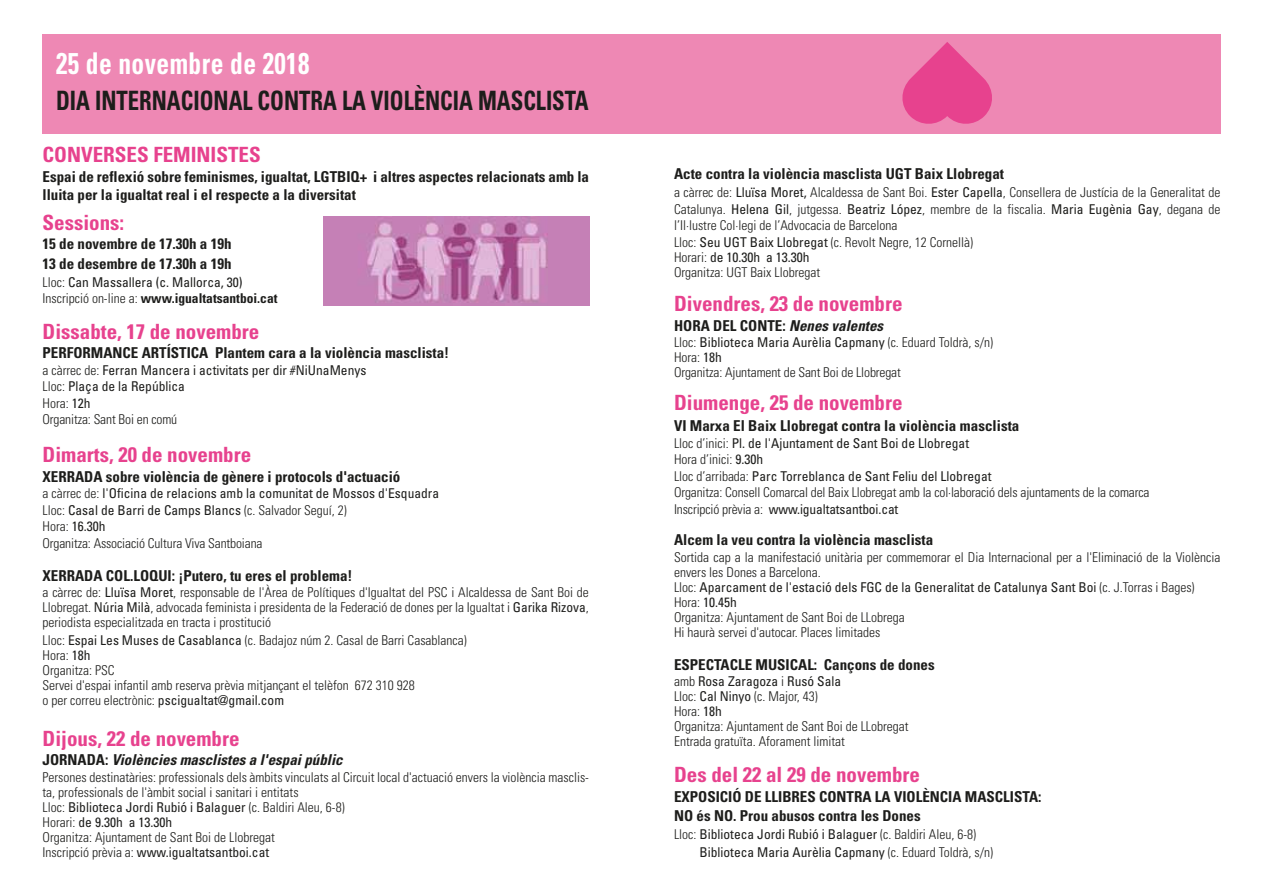
<style>
.page{position:relative;width:1263px;height:893px;background:#fff}
.page>*{position:absolute;margin:0;border:0;box-sizing:border-box;transform-origin:0 0}
.t1{font:700 condensed 30px "Univers";letter-spacing:.02em;color:#fff;scale:.85 1}
.t2{font:700 condensed 26.7px "Univers";color:#1d1d1b;scale:.85 1}
.t3{font:700 condensed 21px "Univers";color:#e7428e}
.t4{font:700 condensed 15px/19.5px "Univers";color:#1d1d1b}
.t5{font:italic 700 condensed 15px "Univers";color:#1d1d1b}
.t6{font:300 condensed 13.5px/15px "Univers";color:#1d1d1b}
.t7{font:condensed 13.5px/16.5px "Univers";color:#1d1d1b}
.s1{font-weight:300}
.s2{font-weight:700}
.s3{font-weight:400}
.s4{font-style:normal}
.s5{font-style:italic}
</style>
<div class="page">
<div style="left:42px;top:34px;width:1178px;height:100px;background:#ee88b4"></div>
<svg style="left:902px;top:42px;width:90px;height:82px"></svg>
<img style="left:323px;top:217px;width:266px;height:88px">
<h1 class="t1" style="left:56px;top:45px;width:299px">25 de novembre de 2018</h1>
<h2 class="t2" style="left:56px;top:84px;width:628px">DIA INTERNACIONAL CONTRA LA VIOLÈNCIA MASCLISTA</h2>
<h3 class="t3" style="left:43px;top:142px;width:220px">CONVERSES FEMINISTES</h3>
<p class="t4" style="left:43px;top:168px;width:548px;line-height:18px">Espai de reflexió sobre feminismes, igualtat, LGTBIQ+ i altres aspectes relacionats amb la lluita per la igualtat real i el respecte a la diversitat</p>
<h3 class="t3" style="left:43px;top:210px;width:83px">Sessions:</h3>
<p class="t4" style="left:43px;top:234px;width:191px">15 de novembre de 17.30h a 19h<br>13 de desembre de 17.30h a 19h</p>
<p class="t7" style="left:43px;top:274px;width:236px"><span class="s1">Lloc:</span> Can Massallera (c. Mallorca, 30)<br><span class="s1">Inscripció on-line a:</span> <span class="s2">www.igualtatsantboi.cat</span></p>
<h3 class="t3" style="left:43px;top:318px;width:218px">Dissabte, 17 de novembre</h3>
<p class="t4" style="left:43px;top:343px;width:408px">PERFORMANCE ARTÍSTICA Plantem cara a la violència masclista!</p>
<p class="t7" style="left:43px;top:361px;width:325px"><span class="s1">a càrrec de:</span> Ferran Mancera i activitats per dir #NiUnaMenys<br><span class="s1">Lloc:</span> Plaça de la República<br><span class="s1">Hora:</span> 12h<br><span class="s1">Organitza: Sant Boi en comú</span></p>
<h3 class="t3" style="left:43px;top:442px;width:210px">Dimarts, 20 de novembre</h3>
<p class="t4" style="left:43px;top:467px;width:359px">XERRADA sobre violència de gènere i protocols d'actuació</p>
<p class="t7" style="left:43px;top:485px;width:398px"><span class="s1">a càrrec de:</span> l'Oficina de relacions amb la comunitat de Mossos d'Esquadra <span class="s1">Lloc:</span> Casal de Barri de Camps Blancs <span class="s1">(c. Salvador Seguí, 2)<br>Hora:</span> 16.30h<br><span class="s1">Organitza: Associació Cultura Viva Santboiana</span></p>
<p class="t4" style="left:43px;top:566px;width:311px">XERRADA COL.LOQUI: ¡Putero, tu eres el problema!</p>
<p class="t6" style="left:43px;top:585px;width:548px;text-align:justify">a càrrec de: <span class="s3">Lluïsa Moret</span>, responsable de l'Àrea de Polítiques d'Igualtat del PSC i Alcaldessa de Sant Boi de Llobregat. <span class="s3">Núria Milà</span>, advocada feminista i presidenta de la Federació de dones per la Igualtat i <span class="s3">Garika Rizova</span>, periodista especialitzada en tracta i prostitució</p>
<p class="t6" style="left:43px;top:633px;width:426px">Lloc: <span class="s3">Espai Les Muses de Casablanca</span> (c. Badajoz núm 2. Casal de Barri Casablanca)<br>Hora: <span class="s3">18h<br></span>Organitza: PSC<br>Servei d'espai infantil amb reserva prèvia mitjançant el telèfon 672 310 928<br>o per correu electrònic: <span class="s3">pscigualtat@gmail.com</span></p>
<h3 class="t3" style="left:43px;top:726px;width:199px">Dijous, 22 de novembre</h3>
<p class="t5" style="left:43px;top:751px;width:302px"><span class="s4">JORNADA:</span> Violències masclistes a l'espai públic</p>
<p class="t6" style="left:43px;top:770px;width:548px">Persones destinatàries: professionals dels àmbits vinculats al Circuit local d'actuació envers la violència masclis&shy;ta, professionals de l'àmbit social i sanitari i entitats<br>Lloc: <span class="s3">Biblioteca Jordi Rubió i Balaguer</span> (c. Baldiri Aleu, 6-8)<br>Horari: <span class="s3">de 9.30h a 13.30h<br></span>Organitza: Ajuntament de Sant Boi de Llobregat<br>Inscripció prèvia a: <span class="s3">www.igualtatsantboi.cat</span></p>
<p class="t4" style="left:674px;top:164px;width:331px">Acte contra la violència masclista UGT Baix Llobregat</p>
<p class="t6" style="left:674px;top:184px;width:548px;line-height:16.5px">a càrrec de: <span class="s3">Lluïsa Moret,</span> Alcaldessa de Sant Boi. <span class="s3">Ester Capella</span>, Consellera de Justícia de la Generalitat de Catalunya. <span class="s3">Helena Gil</span>, jutgessa. <span class="s3">Beatriz López</span>, membre de la fiscalia. <span class="s3">Maria Eugènia Gay</span>, degana de l’Il·lustre Col·legi de l’Advocacia de Barcelona<br>Lloc: <span class="s3">Seu UGT Baix Llobregat</span> (c. Revolt Negre, 12 Cornellà)</p>
<p class="t6" style="left:674px;top:250px;width:148px">Horari: <span class="s3">de 10.30h a 13.30h<br></span>Organitza: UGT Baix Llobregat</p>
<h3 class="t3" style="left:674px;top:291px;width:230px">Divendres, 23 de novembre</h3>
<p class="t4" style="left:674px;top:316px;width:211px">HORA DEL CONTE: <span class="s5">Nenes valentes</span></p>
<p class="t6" style="left:674px;top:335px;width:321px">Lloc: <span class="s3">Biblioteca Maria Aurèlia Capmany</span> (c. Eduard Toldrà, s/n)<br>Hora: <span class="s3">18h<br></span>Organitza: Ajuntament de Sant Boi de Llobregat</p>
<h3 class="t3" style="left:674px;top:390px;width:230px">Diumenge, 25 de novembre</h3>
<p class="t4" style="left:674px;top:416px;width:347px">VI Marxa El Baix Llobregat contra la violència masclista</p>
<p class="t6" style="left:674px;top:435px;width:477px;line-height:16.5px">Lloc d’inici: <span class="s3">Pl. de l'Ajuntament de Sant Boi de Llobregat<br></span>Hora d’inici: <span class="s3">9.30h<br></span>Lloc d’arribada: <span class="s3">Parc Torreblanca de Sant Feliu del Llobregat<br></span>Organitza: Consell Comarcal del Baix Llobregat amb la col·laboració dels ajuntaments de la comarca Inscripció prèvia a: <span class="s3">www.igualtatsantboi.cat</span></p>
<p class="t4" style="left:674px;top:530px;width:261px">Alcem la veu contra la violència masclista</p>
<p class="t6" style="left:674px;top:550px;width:548px">Sortida cap a la manifestació unitària per commemorar el Dia Internacional per a l'Eliminació de la Violència envers les Dones a Barcelona.<br>Lloc: <span class="s3">Aparcament de l'estació dels FGC de la Generalitat de Catalunya Sant Boi</span> (c. J.Torras i Bages)<br>Hora: <span class="s3">10.45h<br></span>Organitza: Ajuntament de Sant Boi de LLobrega<br>Hi haurà servei d'autocar. Places limitades</p>
<p class="t4" style="left:674px;top:655px;width:262px">ESPECTACLE MUSICAL: Cançons de dones</p>
<p class="t6" style="left:674px;top:674px;width:236px">amb <span class="s3">Rosa Zaragoza</span> i <span class="s3">Rusó Sala<br></span>Lloc: <span class="s3">Cal Ninyo</span> (c. Major, 43)<br>Hora: <span class="s3">18h<br></span>Organitza: Ajuntament de Sant Boi de LLobregat<br>Entrada gratuïta. Aforament limitat</p>
<h3 class="t3" style="left:674px;top:762px;width:248px">Des del 22 al 29 de novembre</h3>
<p class="t4" style="left:674px;top:787px;width:369px">EXPOSICIÓ DE LLIBRES CONTRA LA VIOLÈNCIA MASCLISTA:<br>NO és NO. Prou abusos contra les Dones</p>
<p class="t7" style="left:699px;top:825px;width:295px;line-height:18px;text-indent:-26px"><span class="s1">Lloc:</span> Biblioteca Jordi Rubió i Balaguer <span class="s1">(c. Baldiri Aleu, 6-8)<br></span>Biblioteca Maria Aurèlia Capmany <span class="s1">(c. Eduard Toldrà, s/n)</span></p>
</div>
